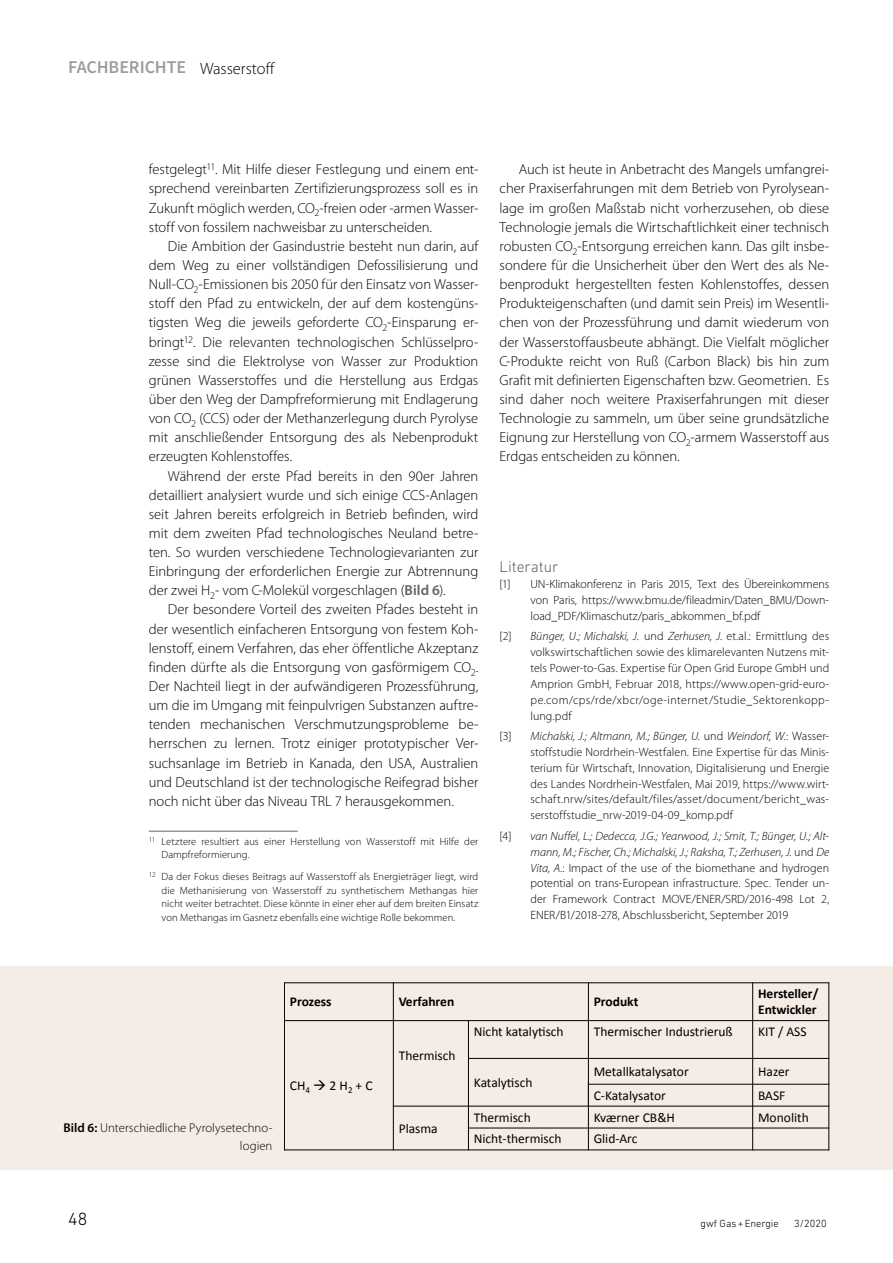
<style>
.page{position:relative;width:893px;height:1263px;background:#fff}
.page>*{position:absolute;margin:0;border:0;box-sizing:border-box;transform-origin:0 0}
.t1{font:600 18px "Source Sans Pro";letter-spacing:-.005em;color:#9c9c9d}
.t2{font:300 18px "DIN Next LT Pro";color:#000}
.WA_Head_Literatur_Au{font:300 15.75px "DIN Next LT Pro";color:#626261}
.WA_Fließtext_Einzug{font:300 14.55px/19.2px "Myriad Pro";letter-spacing:-.005em;color:#000;text-align:justify}
.t3{font:13.5px "Calibri";color:#000}
.t4{font:700 13.5px/16.2px "Calibri";letter-spacing:-.005em;color:#000}
.WA_BildTabellenUnter{font:300 12.75px/18px "Myriad Pro";letter-spacing:.005em;color:#000;text-align:right}
.t5{font:300 12px/15.9px "Myriad Pro";letter-spacing:.005em;color:#000;text-align:justify}
.WA_Fussnote{font:300 10.5px/13.5px "Myriad Pro";letter-spacing:.01em;color:#000}
.t6{font:300 10.5px "DIN Next LT Pro";color:#000}
.s1{font-family:"Myriad Pro";font-weight:300;font-size:16.5px;color:#000}
.s2{font-weight:600;color:#626261}
.s3{font-style:italic}
.s4{font-weight:600}
</style>
<div class="page">
<hr style="left:149px;top:831px;width:149px;height:1px;background:#626261">
<div style="left:0;top:966px;width:893px;height:204px;background:#f5ece6"></div>
<hr style="left:393px;top:982px;width:1px;height:168px;background:#000">
<hr style="left:468px;top:1020px;width:1px;height:130px;background:#000">
<hr style="left:588px;top:982px;width:1px;height:102px;background:#000">
<hr style="left:588px;top:1106px;width:1px;height:44px;background:#000">
<hr style="left:752px;top:982px;width:1px;height:168px;background:#000">
<hr style="left:284px;top:1020px;width:545px;height:1px;background:#000">
<hr style="left:468px;top:1058px;width:361px;height:1px;background:#000">
<hr style="left:588px;top:1084px;width:241px;height:1px;background:#000">
<hr style="left:393px;top:1106px;width:436px;height:1px;background:#000">
<hr style="left:468px;top:1128px;width:361px;height:1px;background:#000">
<hr style="left:284px;top:982px;width:1px;height:168px;background:#000">
<hr style="left:828px;top:982px;width:1px;height:168px;background:#000">
<hr style="left:284px;top:982px;width:545px;height:1px;background:#000">
<hr style="left:284px;top:1149px;width:545px;height:1px;background:#000">
<svg style="left:588px;top:1085px;width:1px;height:21px"></svg>
<p class="t1" style="left:68px;top:56px;width:208px">FACHBERICHTE <span class="s1">Wasserstoff</span></p>
<p class="WA_Fließtext_Einzug" style="left:149px;top:160px;width:331px">festgelegt<sup>11</sup>. Mit Hilfe dieser Festlegung und einem ent&shy;sprechend vereinbarten Zertifizierungsprozess soll es in Zukunft möglich werden, CO<sub>2</sub>-freien oder -armen Wasser&shy;stoff von fossilem nachweisbar zu unterscheiden.</p>
<p class="WA_Fließtext_Einzug" style="left:149px;top:237px;width:331px;text-indent:19px">Die Ambition der Gasindustrie besteht nun darin, auf dem Weg zu einer vollständigen Defossilisierung und Null-CO<sub>2</sub>-Emissionen bis 2050 für den Einsatz von Wasser&shy;stoff den Pfad zu entwickeln, der auf dem kostengüns&shy;tigsten Weg die jeweils geforderte CO<sub>2</sub>-Einsparung er&shy;bringt<sup>12</sup>. Die relevanten technologischen Schlüsselpro&shy;zesse sind die Elektrolyse von Wasser zur Produktion grünen Wasserstoffes und die Herstellung aus Erdgas über den Weg der Dampfreformierung mit Endlagerung von CO<sub>2</sub> (CCS) oder der Methanzerlegung durch Pyrolyse mit anschließender Entsorgung des als Nebenprodukt erzeugten Kohlenstoffes.</p>
<p class="WA_Fließtext_Einzug" style="left:149px;top:466px;width:331px;text-indent:19px">Während der erste Pfad bereits in den 90er Jahren detailliert analysiert wurde und sich einige CCS-Anlagen seit Jahren bereits erfolgreich in Betrieb befinden, wird mit dem zweiten Pfad technologisches Neuland betre&shy;ten. So wurden verschiedene Technologievarianten zur Einbringung der erforderlichen Energie zur Abtrennung der zwei H<sub>2</sub>- vom C-Molekül vorgeschlagen (<span class="s2">Bild 6</span>).</p>
<p class="WA_Fließtext_Einzug" style="left:149px;top:600px;width:331px;text-indent:19px">Der besondere Vorteil des zweiten Pfades besteht in der wesentlich einfacheren Entsorgung von festem Koh&shy;lenstoff, einem Verfahren, das eher öffentliche Akzeptanz finden dürfte als die Entsorgung von gasförmigem CO<sub>2</sub>.<br>Der Nachteil liegt in der aufwändigeren Prozessführung, um die im Umgang mit feinpulvrigen Substanzen auftre&shy;tenden mechanischen Verschmutzungsprobleme be&shy;herrschen zu lernen. Trotz einiger prototypischer Ver&shy;suchsanlage im Betrieb in Kanada, den USA, Australien und Deutschland ist der technologische Reifegrad bisher noch nicht über das Niveau TRL 7 herausgekommen.</p>
<p class="WA_Fussnote" style="left:162px;top:834px;width:318px;text-indent:-13px"><sup>11</sup> Letztere resultiert aus einer Herstellung von Wasserstoff mit Hilfe der<br>Dampfreformierung.</p>
<p class="WA_Fussnote" style="left:162px;top:870px;width:318px;text-align:justify;text-indent:-13px"><sup>12</sup> Da der Fokus dieses Beitrags auf Wasserstoff als Energieträger liegt, wird die Methanisierung von Wasserstoff zu synthetischem Methangas hier nicht weiter betrachtet. Diese könnte in einer eher auf dem breiten Einsatz von Methangas im Gasnetz ebenfalls eine wichtige Rolle bekommen.</p>
<p class="WA_Fließtext_Einzug" style="left:500px;top:160px;width:331px;text-indent:19px">Auch ist heute in Anbetracht des Mangels umfangrei&shy;cher Praxiserfahrungen mit dem Betrieb von Pyrolysean&shy;lage im großen Maßstab nicht vorherzusehen, ob diese Technologie jemals die Wirtschaftlichkeit einer technisch robusten CO<sub>2</sub>-Entsorgung erreichen kann. Das gilt insbe&shy;sondere für die Unsicherheit über den Wert des als Ne&shy;benprodukt hergestellten festen Kohlenstoffes, dessen Produkteigenschaften (und damit sein Preis) im Wesentli&shy;chen von der Prozessführung und damit wiederum von der Wasserstoffausbeute abhängt. Die Vielfalt möglicher C-Produkte reicht von Ruß (Carbon Black) bis hin zum Grafit mit definierten Eigenschaften bzw. Geometrien. Es sind daher noch weitere Praxiserfahrungen mit dieser Technologie zu sammeln, um über seine grundsätzliche Eignung zur Herstellung von CO<sub>2</sub>-armem Wasserstoff aus Erdgas entscheiden zu können.</p>
<p class="WA_Head_Literatur_Au" style="left:500px;top:557px;width:60px">Literatur</p>
<p class="t5" style="left:500px;top:576px;width:13px">[1]</p>
<p class="t5" style="left:530px;top:576px;width:300px">UN-Klimakonferenz in Paris 2015, Text des Übereinkommens von Paris, https://www.bmu.de/fileadmin/Daten_BMU/Down&shy;load_PDF/Klimaschutz/paris_abkommen_bf.pdf</p>
<p class="t5" style="left:500px;top:628px;width:13px">[2]</p>
<p class="t5" style="left:530px;top:628px;width:300px"><span class="s3">Bünger, U.; Michalski, J.</span> und <span class="s3">Zerhusen, J.</span> et.al.: Ermittlung des volkswirtschaftlichen sowie des klimarelevanten Nutzens mit&shy;tels Power-to-Gas. Expertise für Open Grid Europe GmbH und Amprion GmbH, Februar 2018, https://www.open-grid-euro&shy;pe.com/cps/rde/xbcr/oge-internet/Studie_Sektorenkopp&shy;lung.pdf</p>
<p class="t5" style="left:500px;top:728px;width:13px">[3]</p>
<p class="t5" style="left:530px;top:728px;width:300px"><span class="s3">Michalski, J.; Altmann, M.; Bünger, U.</span> und <span class="s3">Weindorf, W.</span>: Wasser&shy;stoffstudie Nordrhein-Westfalen. Eine Expertise für das Minis&shy;terium für Wirtschaft, Innovation, Digitalisierung und Energie des Landes Nordrhein-Westfalen, Mai 2019, https://www.wirt&shy;schaft.nrw/sites/default/files/asset/document/bericht_was&shy;serstoffstudie_nrw-2019-04-09_komp.pdf</p>
<p class="t5" style="left:500px;top:828px;width:13px">[4]</p>
<p class="t5" style="left:530px;top:828px;width:300px"><span class="s3">van Nuffel, L.; Dedecca, J.G.; Yearwood, J.; Smit, T.; Bünger, U.; Alt&shy;mann, M.; Fischer, Ch.; Michalski, J.; Raksha, T.; Zerhusen, J.</span> und <span class="s3">De Vita, A.</span>: Impact of the use of the biomethane and hydrogen potential on trans-European infrastructure. Spec. Tender un&shy;der Framework Contract MOVE/ENER/SRD/2016-498 Lot 2, ENER/B1/2018-278, Abschlussbericht, September 2019</p>
<p class="t4" style="left:290px;top:993px;width:43px">Prozess</p>
<p class="t4" style="left:399px;top:993px;width:57px">Verfahren</p>
<p class="t4" style="left:594px;top:993px;width:46px">Produkt</p>
<p class="t4" style="left:758px;top:985px;width:62px">Hersteller/<br>Entwickler</p>
<p class="WA_BildTabellenUnter" style="left:63px;top:1119px;width:211px"><span class="s4">Bild 6:</span> Unterschiedliche Pyrolysetechno&shy;logien</p>
<p class="t3" style="left:290px;top:1077px;width:84px">CH<sub>4</sub> →2H<sub>2</sub>+C</p>
<p class="t3" style="left:399px;top:1047px;width:58px">Thermisch</p>
<p class="t3" style="left:399px;top:1120px;width:41px">Plasma</p>
<p class="t3" style="left:474px;top:1023px;width:91px">Nicht katalytisch</p>
<p class="t3" style="left:594px;top:1023px;width:140px">Thermischer Industrieruß</p>
<p class="t3" style="left:758px;top:1023px;width:50px">KIT / ASS</p>
<p class="t3" style="left:474px;top:1074px;width:60px">Katalytisch</p>
<p class="t3" style="left:594px;top:1063px;width:96px">Metallkatalysator</p>
<p class="t3" style="left:758px;top:1063px;width:33px">Hazer</p>
<p class="t3" style="left:594px;top:1087px;width:74px">C-Katalysator</p>
<p class="t3" style="left:758px;top:1087px;width:29px">BASF</p>
<p class="t3" style="left:474px;top:1109px;width:58px">Thermisch</p>
<p class="t3" style="left:594px;top:1109px;width:83px">Kværner CB&amp;H</p>
<p class="t3" style="left:758px;top:1109px;width:52px">Monolith</p>
<p class="t3" style="left:474px;top:1130px;width:89px">Nicht-thermisch</p>
<p class="t3" style="left:594px;top:1130px;width:45px">Glid-Arc</p>
<p class="t2" style="left:68px;top:1209px;width:21px">48</p>
<p class="t6" style="left:701px;top:1217px;width:80px">gwf Gas+Energie</p>
<p class="t6" style="left:794px;top:1217px;width:34px">3/2020</p>
</div>
